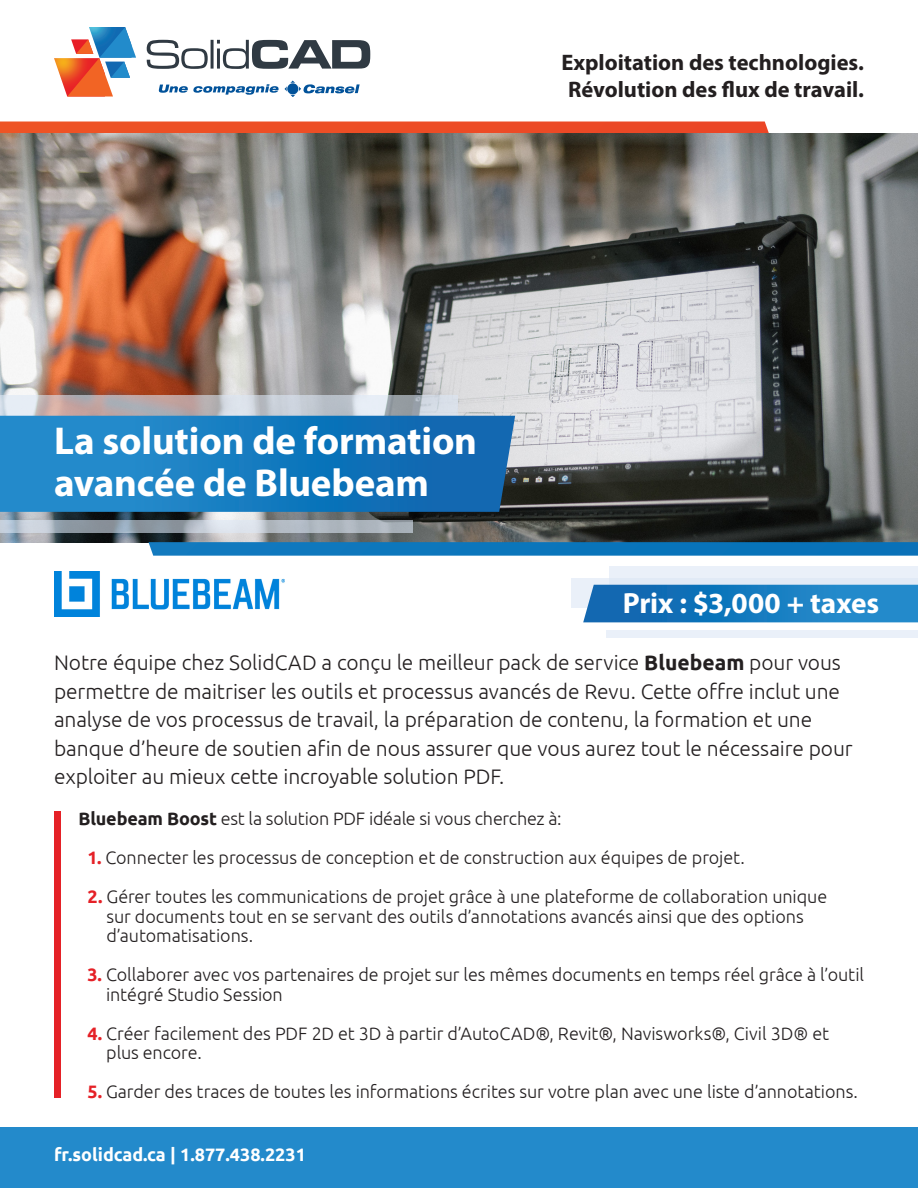
<style>
.page{position:relative;width:918px;height:1188px;background:#fff}
.page>*{position:absolute;margin:0;border:0;box-sizing:border-box;transform-origin:0 0}
.Header_1{font:700 39px/42px "Myriad Pro";letter-spacing:-.005em;color:#fff}
.Header_1-2{font:700 29.25px "Myriad Pro";color:#fff}
.t1{font:700 22.5px/27px "Myriad Pro";color:#231f20}
.t2{font:300 21px/28.5px "Ubuntu";letter-spacing:-.005em;color:#231f20}
.Body_EN{font:300 18px/19.5px "Ubuntu";letter-spacing:-.005em;color:#231f20}
.t3{font:700 18px "Ubuntu";color:#fff}
.s1{font-weight:700}
.s2{font-weight:700;color:#e52127}
</style>
<div class="page">
<div style="left:0;top:1127px;width:918px;height:61px;background:#238acb"></div>
<div style="left:0;top:122px;width:769px;height:11px;background:#ed4d25"></div>
<img style="left:0;top:133px;width:918px;height:409px">
<svg style="left:148px;top:542px;width:770px;height:14px;background:#1378bb"></svg>
<svg style="left:0;top:396px;width:458px;height:20px;background:#c1bfc5"></svg>
<svg style="left:0;top:520px;width:413px;height:13px;background:#acb6bf"></svg>
<svg style="left:0;top:416px;width:515px;height:96px;background:#187abd"></svg>
<div style="left:609px;top:567px;width:309px;height:31px;background:#eaf0f9"></div>
<div style="left:571px;top:578px;width:347px;height:30px;background:#dce7f5"></div>
<div style="left:607px;top:630px;width:311px;height:7px;background:#eaf0f9"></div>
<svg style="left:583px;top:585px;width:335px;height:37px;background:#1b7cbf"></svg>
<img style="left:54px;top:571px;width:231px;height:46px">
<div style="left:54px;top:811px;width:7px;height:287px;background:#e52127"></div>
<img style="left:54px;top:58px;width:13px;height:38px">
<img style="left:67px;top:58px;width:46px;height:39px">
<img style="left:71px;top:39px;width:5px;height:14px">
<img style="left:76px;top:39px;width:13px;height:15px">
<img style="left:89px;top:27px;width:11px;height:31px">
<img style="left:100px;top:27px;width:36px;height:31px">
<img style="left:105px;top:62px;width:6px;height:16px">
<img style="left:111px;top:62px;width:19px;height:16px">
<img style="left:147px;top:40px;width:223px;height:29px">
<svg style="left:158px;top:81px;width:202px;height:16px"></svg>
<p class="t1" style="left:561px;top:48px;width:304px">Exploitation des technologies.<br>Révolution des flux de travail.</p>
<p class="Header_1" style="left:54px;top:419px;width:425px">La solution de formation avancée de Bluebeam</p>
<p class="Header_1-2" style="left:623px;top:584px;width:258px">Prix : $3,000 + taxes</p>
<p class="t2" style="left:54px;top:648px;width:800px">Notre équipe chez SolidCAD a conçu le meilleur pack de service <span class="s1">Bluebeam</span> pour vous permettre de maitriser les outils et processus avancés de Revu. Cette offre inclut une analyse de vos processus de travail, la préparation de contenu, la formation et une banque d’heure de soutien afin de nous assurer que vous aurez tout le nécessaire pour exploiter au mieux cette incroyable solution PDF.</p>
<p class="Body_EN" style="left:78px;top:808px;width:485px"><span class="s1">Bluebeam Boost</span> est la solution PDF idéale si vous cherchez à:</p>
<p class="Body_EN" style="left:87px;top:847px;width:659px"><span class="s2">1.</span> Connecter les processus de conception et de construction aux équipes de projet.</p>
<p class="Body_EN" style="left:106px;top:886px;width:722px;text-indent:-19px"><span class="s2">2.</span> Gérer toutes les communications de projet grâce à une plateforme de collaboration unique sur documents tout en se servant des outils d’annotations avancés ainsi que des options d’automatisations.</p>
<p class="Body_EN" style="left:106px;top:964px;width:760px;text-indent:-19px"><span class="s2">3.</span> Collaborer avec vos partenaires de projet sur les mêmes documents en temps réel grâce à l’outil intégré Studio Session</p>
<p class="Body_EN" style="left:106px;top:1023px;width:724px;text-indent:-19px"><span class="s2">4.</span> Créer facilement des PDF 2D et 3D à partir d’AutoCAD®, Revit®, Navisworks®, Civil 3D® et plus encore.</p>
<p class="Body_EN" style="left:87px;top:1081px;width:772px"><span class="s2">5.</span> Garder des traces de toutes les informations écrites sur votre plan avec une liste d’annotations.</p>
<p class="t3" style="left:54px;top:1144px;width:253px">fr.solidcad.ca | 1.877.438.2231</p>
</div>
